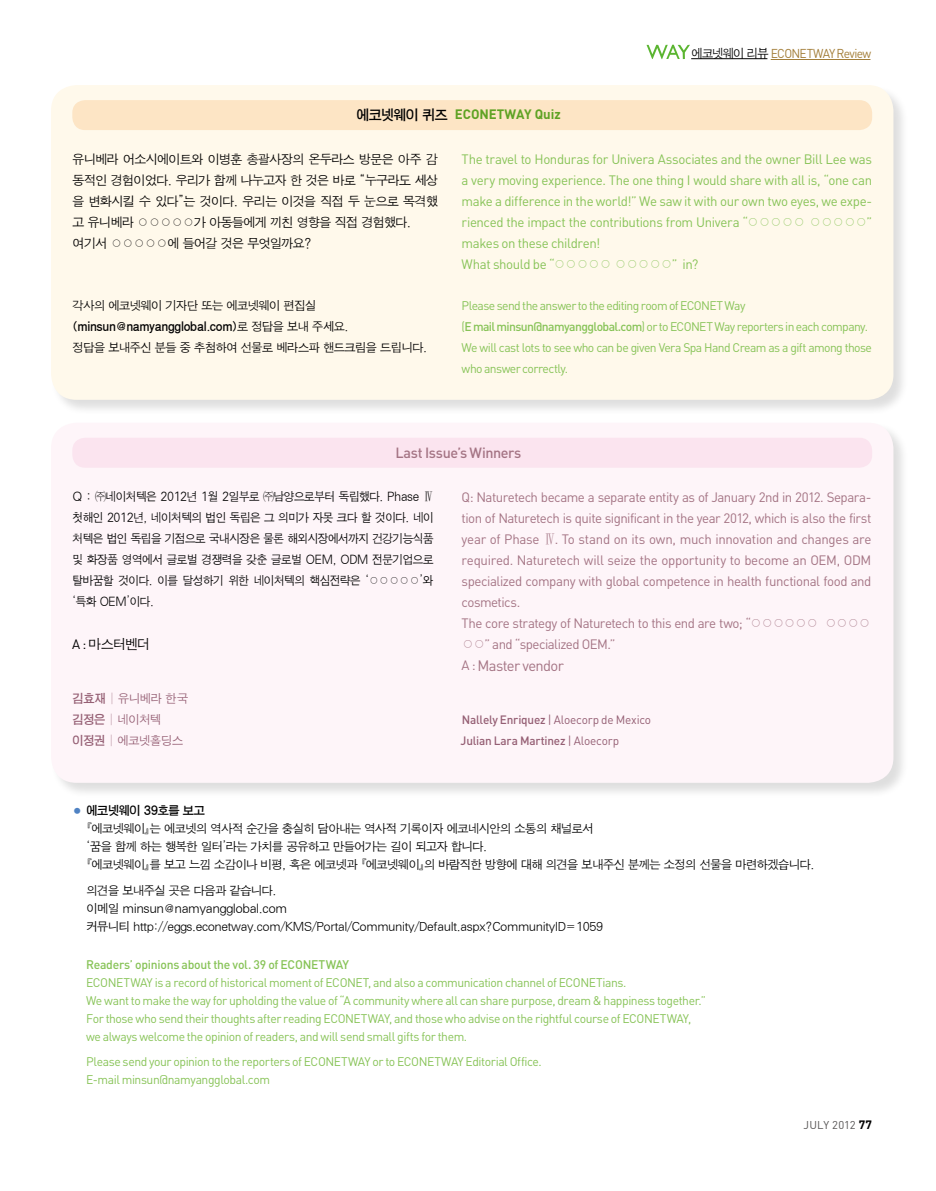
<style>
.page{position:relative;width:936px;height:1191px;background:#fff}
.page>*{position:absolute;margin:0;border:0;box-sizing:border-box;transform-origin:0 0}
.t1{font:15px "DIN";letter-spacing:-.045em;color:#a47484}
.t2{font:500 14.7px "DIN";letter-spacing:-.025em;color:#a47484}
.t3{font:13.5px/21px "DIN";letter-spacing:-.035em;color:#a47484}
.t4{font:13.5px/21px "DIN";letter-spacing:-.03em;color:#87c357}
.t5{font:700 13.5px "DIN";color:#5fa224}
.t6{font:13.5px "SMJ Gothic Std";letter-spacing:-.085em;color:#000}
.t7{font:12.75px/21px "SMJ Gothic Std";letter-spacing:-.09em;color:#000}
.t8{font:12.75px "DIN";letter-spacing:-.055em;color:#a37e39;scale:.95 1}
.t9{font:12.3px/18px "DIN";letter-spacing:-.035em;color:#87c357}
.t10{font:12px/21px "SMJ Gothic Std";letter-spacing:-.09em;color:#000}
.t11{font:12px "DIN";letter-spacing:-.02em;color:#955f74}
.t12{font:12px/21px "SMJ Gothic Std";letter-spacing:-.065em;color:#955f74}
.t13{font:500 12px "DIN";letter-spacing:-.02em;color:#955f74}
.t14{font:11.7px "SMJ Gothic Std";letter-spacing:-.09em;color:#000}
.t15{font:11.25px "DIN";letter-spacing:.01em;color:#595757}
.s1{font-family:"SMT Gothic Std";font-weight:400;font-size:13.8px;color:#000}
.s2{font-family:"SMJ Gothic Std";font-size:12.3px;color:#000}
.s3{font-family:"SMT Gothic Std"}
.s4{font-family:"SMJ Gothic Std"}
.s5{font-weight:500}
.s6{font-family:"DIN"}
.s7{font-size:13.5px}
.s8{font-weight:400}
.s9{font-size:10.5px;color:#4f82c3}
.s10{font-size:12px}
.s11{font-weight:700;font-size:12px;color:#000}
</style>
<div class="page">
<div style="left:50px;top:422px;width:859px;height:376px;background:#000;opacity:.13"></div>
<div style="left:51px;top:423px;width:842px;height:360px;background:#fef5f9;border-radius:26px"></div>
<div style="left:72px;top:438px;width:800px;height:30px;background:#fbe4ef;border-radius:13px"></div>
<div style="left:50px;top:84px;width:859px;height:331px;background:#000;opacity:.13"></div>
<div style="left:51px;top:85px;width:842px;height:315px;background:#fff9eb;border-radius:26px"></div>
<div style="left:72px;top:100px;width:800px;height:30px;background:#fde5c5;border-radius:13px"></div>
<hr style="left:691px;top:58px;width:76px;height:1px;background:#000">
<hr style="left:770px;top:59px;width:100px;height:1px;background:#a37e39">
<svg style="left:646px;top:45px;width:44px;height:14px"></svg>
<p class="t5" style="left:356px;top:105px;width:206px"><span class="s1">에코넷웨이 퀴즈</span> ECONETWAY Quiz</p>
<p class="t8" style="left:691px;top:45px;width:191px"><span class="s2">에코넷웨이 리뷰</span> ECONETWAY Review</p>
<p class="t7" style="left:72px;top:149px;width:367px">유니베라 어소시에이트와 이병훈 총괄사장의 온두라스 방문은 아주 감 동적인 경험이었다. 우리가 함께 나누고자 한 것은 바로 “누구라도 세상 을 변화시킬 수 있다”는 것이다. 우리는 이것을 직접 두 눈으로 목격했 고 유니베라 ○○○○○가 아동들에게 끼친 영향을 직접 경험했다. 여기서 ○○○○○에 들어갈 것은 무엇일까요?</p>
<p class="t10" style="left:72px;top:296px;width:356px">각사의 에코넷웨이 기자단 또는 에코넷웨이 편집실 <span class="s3">(minsun@namyangglobal.com)</span>로 정답을 보내 주세요.<br>정답을 보내주신 분들 중 추첨하여 선물로 베라스파 핸드크림을 드립니다.</p>
<p class="t4" style="left:461px;top:148px;width:412px">The travel to Honduras for Univera Associates and the owner Bill Lee was a very moving experience. The one thing I would share with all is, “one can make a difference in the world!” We saw it with our own two eyes, we expe&shy;rienced the impact the contributions from Univera “<span class="s4">○○○○○ ○○○○○</span>” makes on these children!<br>What should be “<span class="s4">○○○○○ ○○○○○</span>” in?</p>
<p class="t9" style="left:461px;top:295px;width:412px;line-height:21px">Please send the answer to the editing room of ECONET Way<br>(<span class="s5">E mail minsun@namyangglobal.com</span>) or to ECONET Way reporters in each company.<br>We will cast lots to see who can be given Vera Spa Hand Cream as a gift among those who answer correctly.</p>
<p class="t2" style="left:395px;top:443px;width:128px">Last Issue’s Winners</p>
<p class="t10" style="left:72px;top:486px;width:363px;text-align:justify">Q : ㈜네이처텍은 2012년 1월 2일부로 ㈜남양으로부터 독립했다. Phase Ⅳ 첫해인 2012년, 네이처텍의 법인 독립은 그 의미가 자못 크다 할 것이다. 네이 처텍은 법인 독립을 기점으로 국내시장은 물론 해외시장에서까지 건강기능식품 및 화장품 영역에서 글로벌 경쟁력을 갖춘 글로벌 OEM, ODM 전문기업으로 탈바꿈할 것이다. 이를 달성하기 위한 네이처텍의 핵심전략은 ‘○○○○○’와 ‘특화 OEM’이다.</p>
<p class="t6" style="left:72px;top:637px;width:79px"><span class="s6">A :</span> 마스터벤더</p>
<p class="t12" style="left:72px;top:689px;width:118px"><span class="s3">김효재</span> | 유니베라 한국 <span class="s3">김정은</span> | 네이처텍</p>
<p class="t3" style="left:461px;top:486px;width:411px">Q: Naturetech became a separate entity as of January 2nd in 2012. Separa&shy;tion of Naturetech is quite significant in the year 2012, which is also the first year of Phase <span class="s4">Ⅳ</span>. To stand on its own, much innovation and changes are required. Naturetech will seize the opportunity to become an OEM, ODM specialized company with global competence in health functional food and cosmetics.<br>The core strategy of Naturetech to this end are two; “<span class="s4">○○○○○○ ○○○○</span></p>
<p class="t3" style="left:461px;top:633px;width:155px"><span class="s4">○○</span>” and “specialized OEM.”</p>
<p class="t1" style="left:461px;top:656px;width:104px"><span class="s7">A :</span> Master vendor</p>
<p class="t11" style="left:462px;top:712px;width:191px"><span class="s5">Nallely Enriquez</span> | Aloecorp de Mexico</p>
<p class="t12" style="left:72px;top:731px;width:113px"><span class="s3">이정권</span> | 에코넷홀딩스</p>
<p class="t13" style="left:460px;top:733px;width:160px">Julian Lara Martinez <span class="s8">| Aloecorp</span></p>
<p class="t10" style="left:86px;top:802px;width:730px;line-height:18px;text-indent:-14px"><span class="s9">●</span> <span class="s3">에코넷웨이 39호를 보고<br></span>『에코넷웨이』는 에코넷의 역사적 순간을 충실히 담아내는 역사적 기록이자 에코네시안의 소통의 채널로서<br>‘꿈을 함께 하는 행복한 일터’라는 가치를 공유하고 만들어가는 길이 되고자 합니다.<br>『에코넷웨이』를 보고 느낌 소감이나 비평, 혹은 에코넷과 『에코넷웨이』의 바람직한 방향에 대해 의견을 보내주신 분께는 소정의 선물을 마련하겠습니다.</p>
<p class="t10" style="left:86px;top:882px;width:203px;line-height:18px">의견을 보내주실 곳은 다음과 같습니다. 이메일 minsun@namyangglobal.com</p>
<p class="t14" style="left:86px;top:920px;width:519px"><span class="s10">커뮤니티</span> http://eggs.econetway.com/KMS/Portal/Community/Default.aspx?CommunityID=1059</p>
<p class="t9" style="left:86px;top:955px;width:621px"><span class="s5">Readers’ opinions about the vol. 39 of ECONETWAY<br></span>ECONETWAY is a record of historical moment of ECONET, and also a communication channel of ECONETians.<br>We want to make the way for upholding the value of “A community where all can share purpose, dream &amp; happiness together.” For those who send their thoughts after reading ECONETWAY, and those who advise on the rightful course of ECONETWAY, we always welcome the opinion of readers, and will send small gifts for them.</p>
<p class="t9" style="left:86px;top:1052px;width:457px">Please send your opinion to the reporters of ECONETWAY or to ECONETWAY Editorial Office.<br>E-mail minsun@namyangglobal.com</p>
<p class="t15" style="left:803px;top:1117px;width:70px">JULY 2012 <span class="s11">77</span></p>
</div>
